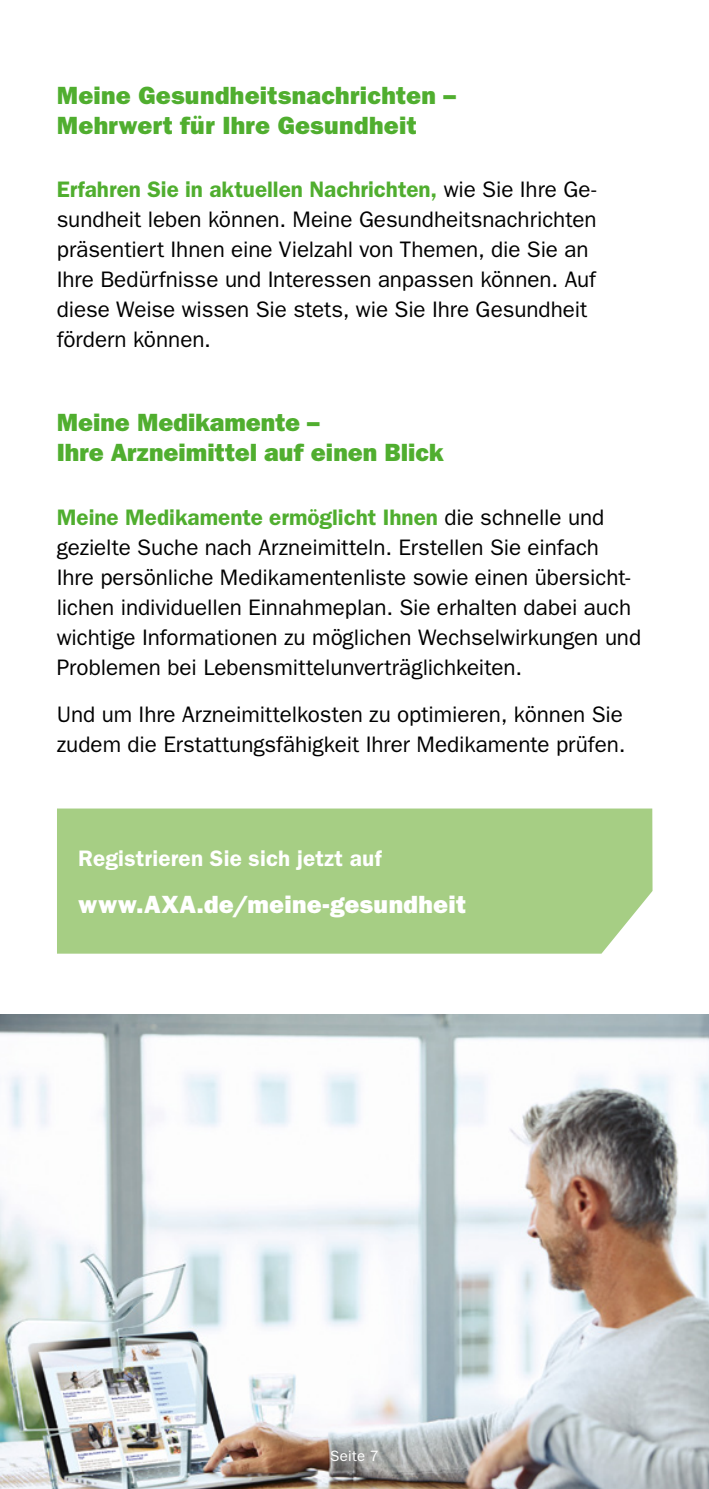
<style>
.page{position:relative;width:709px;height:1489px;background:#fff}
.page>*{position:absolute;margin:0;border:0;box-sizing:border-box;transform-origin:0 0}
.t1{font:800 25px/30px "Franklin Gothic";letter-spacing:.005em;color:#50ae2f}
.t2{font:800 25px "Franklin Gothic";letter-spacing:.01em;color:#fff}
.t3{font:22.5px/30px "Franklin Gothic";color:#000}
.t4{font:600 22.5px "Franklin Gothic";letter-spacing:.01em;color:#fff}
.t5{font:15px "Franklin Gothic";letter-spacing:.02em;color:#fff}
.s1{font-weight:600;color:#50ae2f}
</style>
<div class="page">
<div style="left:57px;top:808px;width:595px;height:145px;background:#a6ce84"></div>
<img style="left:0;top:1014px;width:709px;height:474px">
<p class="t1" style="left:57px;top:80px;width:401px">Meine Gesundheitsnachrichten –<br>Mehrwert für Ihre Gesundheit</p>
<p class="t3" style="left:57px;top:174px;width:541px"><span class="s1">Erfahren Sie in aktuellen Nachrichten,</span> wie Sie Ihre Ge&shy;sundheit leben können. Meine Gesundheitsnachrichten präsentiert Ihnen eine Vielzahl von Themen, die Sie an Ihre Bedürfnisse und Interessen anpassen können. Auf diese Weise wissen Sie stets, wie Sie Ihre Gesundheit fördern können.</p>
<p class="t1" style="left:57px;top:407px;width:264px">Meine Medikamente –</p>
<p class="t1" style="left:57px;top:437px;width:388px">Ihre Arzneimittel auf einen Blick</p>
<p class="t3" style="left:57px;top:503px;width:586px"><span class="s1">Meine Medikamente ermöglicht Ihnen</span> die schnelle und gezielte Suche nach Arzneimitteln. Erstellen Sie einfach Ihre persönliche Medikamentenliste sowie einen übersicht&shy;lichen individuellen Einnahmeplan. Sie erhalten dabei auch wichtige Informationen zu möglichen Wechselwirkungen und Problemen bei Lebensmittelunverträglichkeiten.</p>
<p class="t3" style="left:57px;top:699px;width:570px">Und um Ihre Arzneimittelkosten zu optimieren, können Sie zudem die Erstattungsfähigkeit Ihrer Medikamente prüfen.</p>
<p class="t4" style="left:78px;top:845px;width:305px">Registrieren Sie sich jetzt auf</p>
<p class="t2" style="left:78px;top:889px;width:389px">www.AXA.de/meine-gesundheit</p>
<p class="t5" style="left:330px;top:1447px;width:50px">Seite 7</p>
</div>
